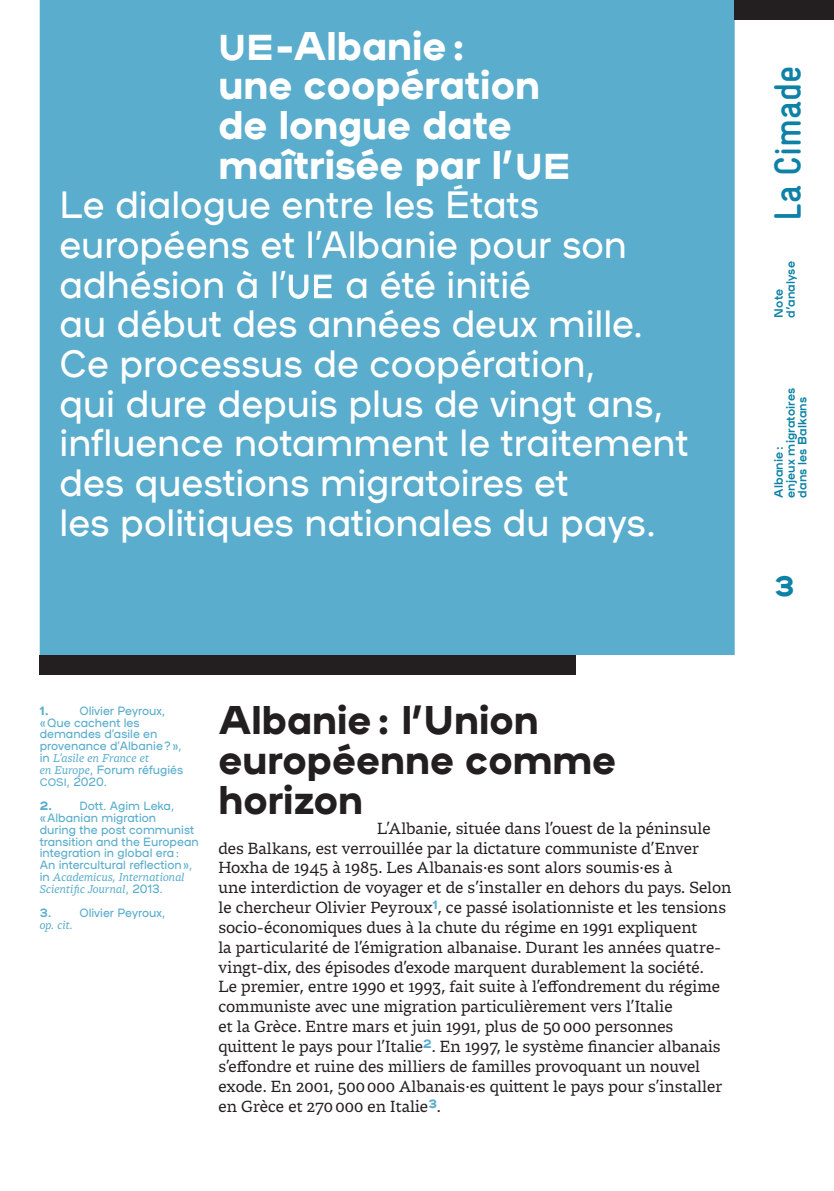
<style>
.page{position:relative;width:834px;height:1191px;background:#fff}
.page>*{position:absolute;margin:0;border:0;box-sizing:border-box;transform-origin:0 0}
.t1{font:40px/39.6px "Plaax 6 Ney 56 Heavy";color:#fff}
.t2{font:40px/39.6px "Plaax 6 Ney 56 Heavy";color:#231f20}
.t3{font:38px/39.6px "Plaax 6 Ney 36 Regular";color:#fff}
.t4{font:700 condensed 38px "Gravur LL";color:#0d82a6}
.t5{font:28px "Plaax 6 Ney 56 Heavy";color:#0d82a6}
.t6{font:17px/19.8px "Thelo Text";letter-spacing:-.005em;color:#231f20}
.t7{font:12px/12px "Plaax 6 Ney 36 Regular";color:#5aadcd}
.t8{font:italic 12px/12px "Thelo Text";color:#5aadcd}
.t9{font:12px/12px "Plaax 6 Ney 46 Bold";letter-spacing:.01em;color:#0d82a6}
.t10{font:12px "Plaax 6 Ney 56 Heavy";color:#5aadcd}
.s1{font-size:36px}
.s2{font-size:32.2px}
.s3{font-family:"Plaax 6 Ney 36 Regular";font-style:normal}
.s4{font-family:"Thelo Text";font-style:italic}
.s5{font-size:11px}
.s6{font-family:"Plaax 6 Ney 56 Heavy"}
.s7{font-family:"Plaax 6 Ney 46 Bold"}
</style>
<div class="page">
<div style="left:40px;top:0;width:694px;height:655px;background:#5aadcd"></div>
<div style="left:734px;top:0;width:99px;height:20px;background:#231f20"></div>
<div style="left:40px;top:655px;width:535px;height:20px;background:#231f20"></div>
<h1 class="t1" style="left:218px;top:22px;width:354px"><span class="s1">UE</span>-Albanie :<br>une coopération de longue date maîtrisée par l’<span class="s1">UE</span></h1>
<p class="t3" style="left:60px;top:184px;width:630px">Le dialogue entre les États européens et l’Albanie pour son adhésion à l’<span class="s2">UE</span> a été initié<br>au début des années deux mille.<br>Ce processus de coopération,<br>qui dure depuis plus de vingt ans, influence notamment le traitement des questions migratoires et<br>les politiques nationales du pays.</p>
<h2 class="t4" style="left:762px;top:220px;width:157px;rotate:-90deg">La Cimade</h2>
<p class="t9" style="left:771px;top:317px;width:58px;rotate:-90deg">Note d’analyse</p>
<p class="t9" style="left:771px;top:497px;width:111px;rotate:-90deg">Albanie :<br>enjeux migratoires dans les Balkans</p>
<h3 class="t5" style="left:774px;top:563px;width:22px">3</h3>
<p class="t7" style="left:40px;top:704px;width:144px;text-indent:40px">Olivier Peyroux,<br>« Que cachent les demandes d’asile en provenance d’Albanie ? »,</p>
<p class="t8" style="left:40px;top:751px;width:111px"><span class="s3">in</span> L’asile en France et</p>
<p class="t7" style="left:40px;top:763px;width:145px"><span class="s4">en Europe</span>, Forum réfugiés<br><span class="s5">COSI</span>, 2020.</p>
<p class="t7" style="left:40px;top:799px;width:161px"><span class="s6">2.</span> Dott. Agim Leka,<br>« Albanian migration<br>during the post communist transition and the European integration in global era :<br>An intercultural reflection »,</p>
<p class="t8" style="left:40px;top:870px;width:147px"><span class="s3">in</span> Academicus, International<br>Scientific Journal<span class="s3">, 2013.</span></p>
<p class="t7" style="left:40px;top:906px;width:127px"><span class="s7">3.</span> Olivier Peyroux,</p>
<p class="t8" style="left:40px;top:918px;width:35px">op. cit.</p>
<p class="t10" style="left:40px;top:701px;width:11px">1.</p>
<h1 class="t2" style="left:218px;top:697px;width:399px">Albanie : l’Union européenne comme horizon</h1>
<p class="t6" style="left:218px;top:817px;width:514px;text-indent:159px">L’Albanie, située dans l’ouest de la péninsule des Balkans, est verrouillée par la dictature communiste d’Enver Hoxha de 1945 à 1985. Les Albanais·es sont alors soumis·es à<br>une interdiction de voyager et de s’installer en dehors du pays. Selon le chercheur Olivier Peyroux<sup>1</sup>, ce passé isolationniste et les tensions socio-économiques dues à la chute du régime en 1991 expliquent<br>la particularité de l’émigration albanaise. Durant les années quatre&shy;vingt-dix, des épisodes d’exode marquent durablement la société.<br>Le premier, entre 1990 et 1993, fait suite à l’effondrement du régime communiste avec une migration particulièrement vers l’Italie<br>et la Grèce. Entre mars et juin 1991, plus de 50 000 personnes quittent le pays pour l’Italie<sup>2</sup>. En 1997, le système financier albanais s’effondre et ruine des milliers de familles provoquant un nouvel exode. En 2001, 500 000 Albanais·es quittent le pays pour s’installer en Grèce et 270 000 en Italie<sup>3</sup>.</p>
</div>
